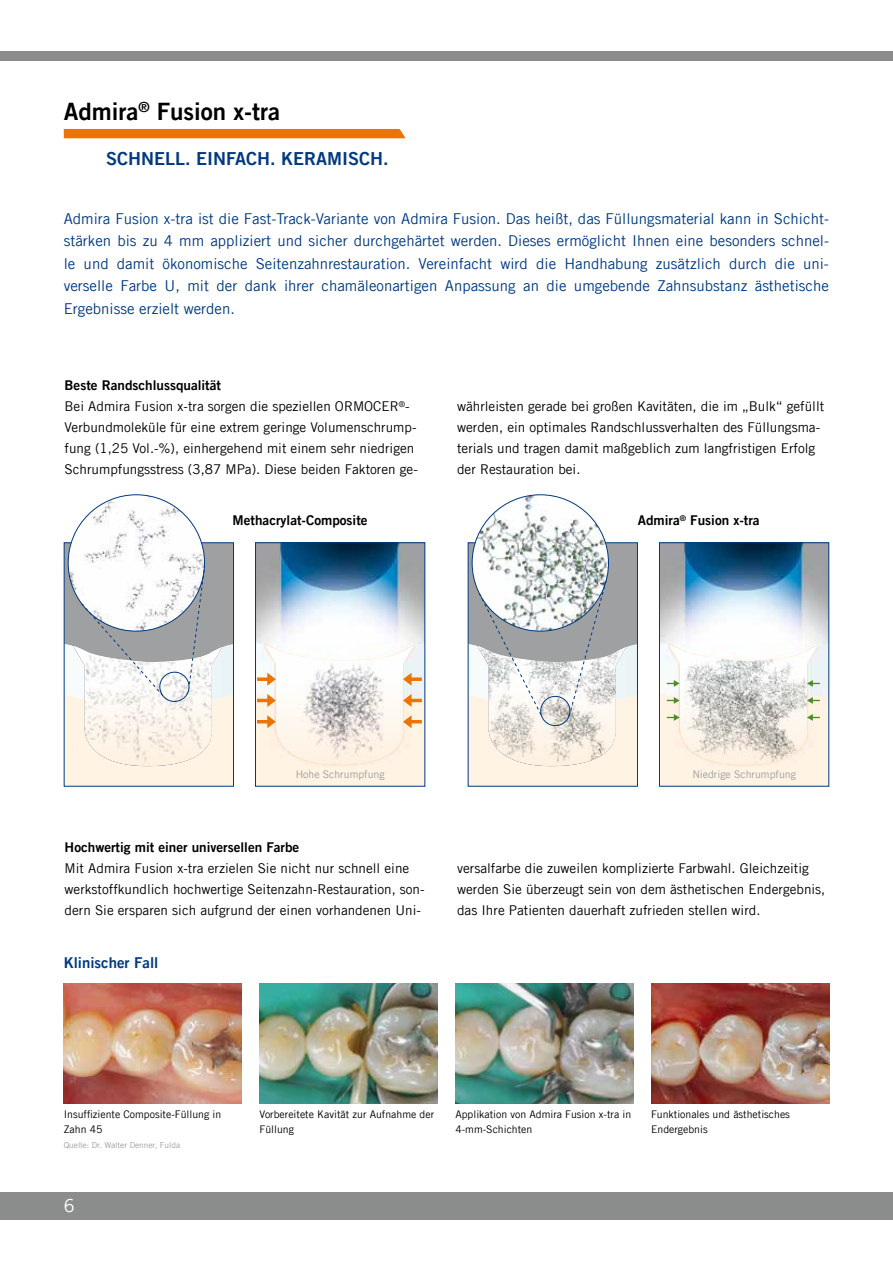
<style>
.page{position:relative;width:893px;height:1263px;background:#fff}
.page>*{position:absolute;margin:0;border:0;box-sizing:border-box;transform-origin:0 0}
.t1{font:24px "Trade Gothic LT Com Bd 2";color:#000}
.t2{font:18px "Trade Gothic LT Com Bd 2";color:#003a80}
.t3{font:18px "Trade Gothic LT Com";color:#fff}
.t4{font:15px/22.5px "Trade Gothic LT Com";color:#003a80;text-align:justify}
.t5{font:15px "Trade Gothic LT Com Bd 2";color:#003a80}
.t6{font:13.5px/21px "Trade Gothic LT Com";color:#000}
.t7{font:13.5px "Trade Gothic LT Com Bd 2";color:#000}
.t8{font:10.5px/15px "Trade Gothic LT Com";color:#000}
.t9{font:10.5px "Trade Gothic LT Com";color:#9c9e9f}
.t10{font:8.25px "Trade Gothic LT Com";color:#9c9e9f}
</style>
<div class="page">
<div style="left:0;top:1192px;width:893px;height:28px;background:#8b8d8d"></div>
<div style="left:0;top:51px;width:893px;height:10px;background:#8b8d8d"></div>
<div style="left:64px;top:129px;width:342px;height:9px;background:#ec7405"></div>
<img style="left:64px;top:983px;width:178px;height:120px">
<img style="left:260px;top:983px;width:178px;height:120px">
<img style="left:455px;top:983px;width:178px;height:120px">
<img style="left:651px;top:983px;width:178px;height:120px">
<img style="left:257px;top:544px;width:166px;height:241px">
<div style="left:255px;top:542px;width:170px;height:245px;border:1px solid #003a80"></div>
<img style="left:661px;top:544px;width:166px;height:241px">
<div style="left:659px;top:542px;width:170px;height:245px;border:1px solid #003a80"></div>
<img style="left:68px;top:495px;width:137px;height:48px">
<img style="left:472px;top:495px;width:136px;height:48px">
<svg style="left:64px;top:543px;width:169px;height:225px"></svg>
<svg style="left:468px;top:543px;width:169px;height:225px"></svg>
<svg style="left:257px;top:645px;width:165px;height:120px"></svg>
<svg style="left:667px;top:645px;width:153px;height:120px"></svg>
<h1 class="t1" style="left:64px;top:97px;width:218px">Admira<sup>®</sup> Fusion x-tra</h1>
<h2 class="t2" style="left:106px;top:147px;width:284px">SCHNELL. EINFACH. KERAMISCH.</h2>
<p class="t4" style="left:64px;top:207px;width:767px">Admira Fusion x-tra ist die Fast-Track-Variante von Admira Fusion. Das heißt, das Füllungsmaterial kann in Schicht&shy;stärken bis zu 4 mm appliziert und sicher durchgehärtet werden. Dieses ermöglicht Ihnen eine besonders schnel&shy;le und damit ökonomische Seitenzahnrestauration. Vereinfacht wird die Handhabung zusätzlich durch die uni&shy;verselle Farbe U, mit der dank ihrer chamäleonartigen Anpassung an die umgebende Zahnsubstanz ästhetische Ergebnisse erzielt werden.</p>
<p class="t7" style="left:65px;top:377px;width:158px">Beste Randschlussqualität</p>
<p class="t6" style="left:65px;top:396px;width:355px">Bei Admira Fusion x-tra sorgen die speziellen ORMOCER<sup>®</sup>- Verbundmoleküle für eine extrem geringe Volumenschrump&shy;fung (1,25 Vol.-%), einhergehend mit einem sehr niedrigen Schrumpfungsstress (3,87 MPa). Diese beiden Faktoren ge-</p>
<p class="t7" style="left:233px;top:512px;width:136px">Methacrylat-Composite</p>
<p class="t7" style="left:638px;top:512px;width:123px">Admira<sup>®</sup> Fusion x-tra</p>
<p class="t6" style="left:457px;top:396px;width:369px">währleisten gerade bei großen Kavitäten, die im „Bulk“ gefüllt werden, ein optimales Randschlussverhalten des Füllungsma&shy;terials und tragen damit maßgeblich zum langfristigen Erfolg der Restauration bei.</p>
<p class="t9" style="left:296px;top:767px;width:90px">Hohe Schrumpfung</p>
<p class="t9" style="left:692px;top:767px;width:105px">Niedrige Schrumpfung</p>
<p class="t7" style="left:65px;top:839px;width:236px">Hochwertig mit einer universellen Farbe</p>
<p class="t6" style="left:65px;top:858px;width:361px">Mit Admira Fusion x-tra erzielen Sie nicht nur schnell eine werkstoffkundlich hochwertige Seitenzahn-Restauration, son&shy;dern Sie ersparen sich aufgrund der einen vorhandenen Uni-</p>
<p class="t5" style="left:64px;top:953px;width:96px">Klinischer Fall</p>
<p class="t6" style="left:457px;top:858px;width:370px">versalfarbe die zuweilen komplizierte Farbwahl. Gleichzeitig werden Sie überzeugt sein von dem ästhetischen Endergebnis, das Ihre Patienten dauerhaft zufrieden stellen wird.</p>
<p class="t8" style="left:64px;top:1107px;width:159px">Insuffiziente Composite-Füllung in<br>Zahn 45</p>
<p class="t8" style="left:455px;top:1107px;width:177px">Applikation von Admira Fusion x-tra in<br>4-mm-Schichten</p>
<p class="t8" style="left:260px;top:1107px;width:176px">Vorbereitete Kavität zur Aufnahme der<br>Füllung</p>
<p class="t8" style="left:651px;top:1107px;width:140px">Funktionales und ästhetisches<br>Endergebnis</p>
<p class="t10" style="left:64px;top:1140px;width:118px">Quelle: Dr. Walter Denner, Fulda</p>
<h2 class="t3" style="left:64px;top:1195px;width:12px">6</h2>
</div>
